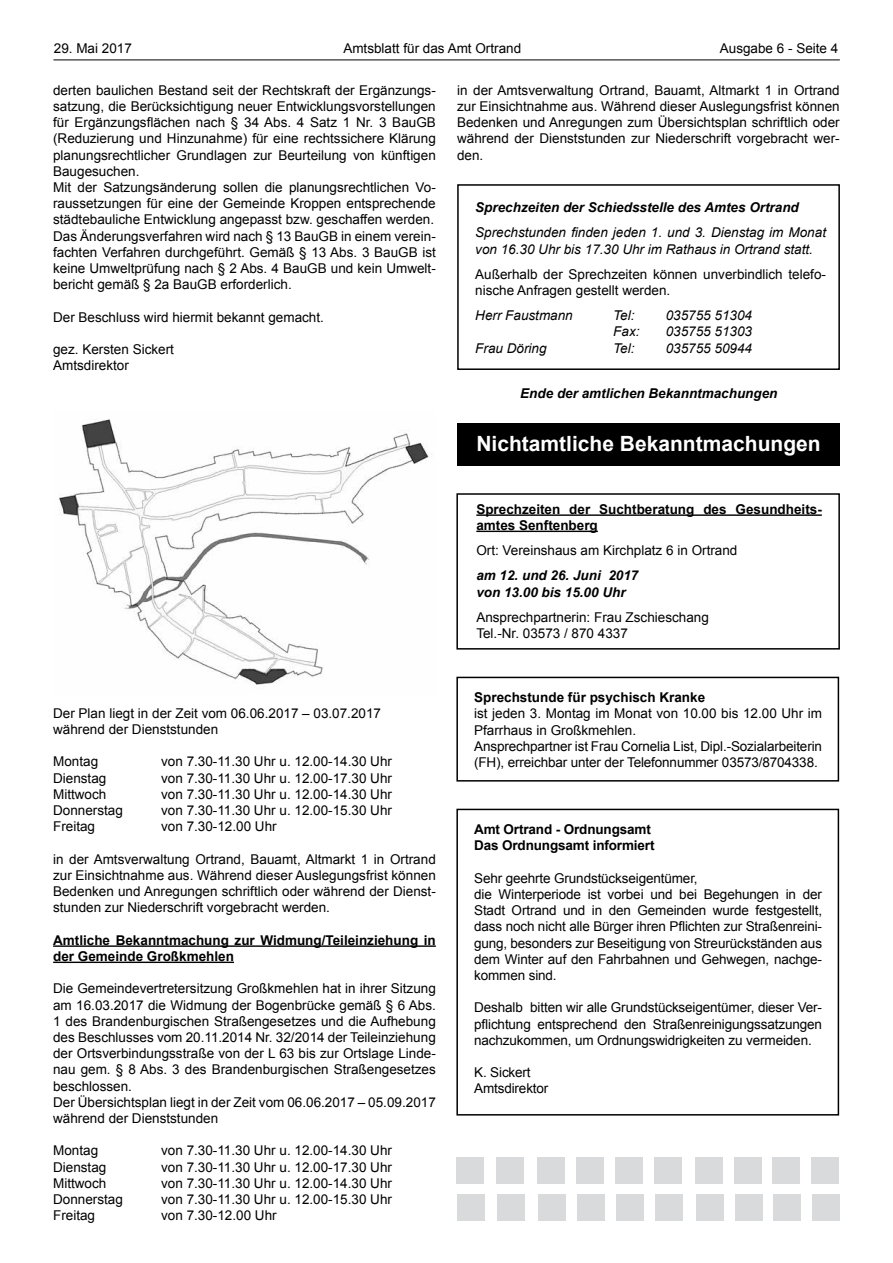
<style>
.page{position:relative;width:893px;height:1263px;background:#fff}
.page>*{position:absolute;margin:0;border:0;box-sizing:border-box;transform-origin:0 0}
.t1{font:700 21px "Arial";color:#fff}
.t2{font:13.5px/16.2px "Arial";color:#000}
.t3{font:700 13.5px/16.2px "Arial";color:#000}
.t4{font:italic 13.5px/16.2px "Arial";color:#000}
.t5{font:italic 700 13.5px/16.2px "Arial";color:#000}
</style>
<div class="page">
<hr style="left:53px;top:60px;width:787px;height:1px;background:#000">
<img style="left:59px;top:419px;width:373px;height:266px">
<hr style="left:53px;top:945px;width:383px;height:2px;background:#000">
<hr style="left:53px;top:962px;width:181px;height:1px;background:#000">
<div style="left:457px;top:184px;width:383px;height:186px;border:2px solid #000"></div>
<div style="left:457px;top:423px;width:383px;height:43px;background:#000"></div>
<div style="left:456px;top:493px;width:384px;height:157px;border:2px solid #000"></div>
<hr style="left:476px;top:514px;width:346px;height:2px;background:#000">
<hr style="left:476px;top:531px;width:122px;height:1px;background:#000">
<div style="left:456px;top:677px;width:383px;height:104px;border:2px solid #000"></div>
<div style="left:456px;top:809px;width:383px;height:306px;border:2px solid #000"></div>
<div style="left:458px;top:1194px;width:27px;height:26px;background:#d9dadb"></div>
<div style="left:497px;top:1194px;width:27px;height:26px;background:#d9dadb"></div>
<div style="left:538px;top:1194px;width:28px;height:26px;background:#d9dadb"></div>
<div style="left:577px;top:1194px;width:28px;height:26px;background:#d9dadb"></div>
<div style="left:616px;top:1194px;width:28px;height:26px;background:#d9dadb"></div>
<div style="left:655px;top:1194px;width:28px;height:26px;background:#d9dadb"></div>
<div style="left:696px;top:1194px;width:28px;height:26px;background:#d9dadb"></div>
<div style="left:735px;top:1194px;width:28px;height:26px;background:#d9dadb"></div>
<div style="left:773px;top:1194px;width:28px;height:26px;background:#d9dadb"></div>
<div style="left:812px;top:1194px;width:28px;height:26px;background:#d9dadb"></div>
<div style="left:456px;top:1157px;width:28px;height:26px;background:#d9dadb"></div>
<div style="left:496px;top:1157px;width:27px;height:26px;background:#d9dadb"></div>
<div style="left:537px;top:1157px;width:27px;height:26px;background:#d9dadb"></div>
<div style="left:576px;top:1157px;width:28px;height:26px;background:#d9dadb"></div>
<div style="left:615px;top:1157px;width:28px;height:26px;background:#d9dadb"></div>
<div style="left:654px;top:1157px;width:28px;height:26px;background:#d9dadb"></div>
<div style="left:695px;top:1157px;width:28px;height:26px;background:#d9dadb"></div>
<div style="left:734px;top:1157px;width:28px;height:26px;background:#d9dadb"></div>
<div style="left:772px;top:1157px;width:28px;height:26px;background:#d9dadb"></div>
<div style="left:811px;top:1157px;width:28px;height:26px;background:#d9dadb"></div>
<p class="t2" style="left:54px;top:40px;width:80px">29. Mai 2017</p>
<p class="t2" style="left:343px;top:40px;width:179px">Amtsblatt für das Amt Ortrand</p>
<p class="t2" style="left:720px;top:40px;width:120px">Ausgabe 6 - Seite 4</p>
<p class="t2" style="left:53px;top:82px;width:384px">derten baulichen Bestand seit der Rechtskraft der Ergänzungs&shy;satzung, die Berücksichtigung neuer Entwicklungsvorstellungen für Ergänzungsflächen nach § 34 Abs. 4 Satz 1 Nr. 3 BauGB (Reduzierung und Hinzunahme) für eine rechtssichere Klärung planungsrechtlicher Grundlagen zur Beurteilung von künftigen Baugesuchen.<br>Mit der Satzungsänderung sollen die planungsrechtlichen Vo&shy;raussetzungen für eine der Gemeinde Kroppen entsprechende städtebauliche Entwicklung angepasst bzw. geschaffen werden.<br>Das Änderungsverfahren wird nach § 13 BauGB in einem verein&shy;fachten Verfahren durchgeführt. Gemäß § 13 Abs. 3 BauGB ist keine Umweltprüfung nach § 2 Abs. 4 BauGB und kein Umwelt&shy;bericht gemäß § 2a BauGB erforderlich.</p>
<p class="t2" style="left:53px;top:309px;width:272px">Der Beschluss wird hiermit bekannt gemacht.</p>
<p class="t2" style="left:53px;top:341px;width:122px">gez. Kersten Sickert<br>Amtsdirektor</p>
<p class="t2" style="left:457px;top:82px;width:384px;text-align:justify">in der Amtsverwaltung Ortrand, Bauamt, Altmarkt 1 in Ortrand zur Einsichtnahme aus. Während dieser Auslegungsfrist können Bedenken und Anregungen zum Übersichtsplan schriftlich oder während der Dienststunden zur Niederschrift vorgebracht wer&shy;den.</p>
<p class="t5" style="left:475px;top:200px;width:325px">Sprechzeiten der Schiedsstelle des Amtes Ortrand</p>
<p class="t4" style="left:475px;top:225px;width:352px">Sprechstunden finden jeden 1. und 3. Dienstag im Monat von 16.30 Uhr bis 17.30 Uhr im Rathaus in Ortrand statt.</p>
<p class="t2" style="left:475px;top:266px;width:352px">Außerhalb der Sprechzeiten können unverbindlich telefo&shy;nische Anfragen gestellt werden.</p>
<p class="t4" style="left:475px;top:308px;width:99px">Herr Faustmann</p>
<p class="t4" style="left:613px;top:308px;width:23px">Tel:</p>
<p class="t4" style="left:666px;top:308px;width:88px">035755 51304</p>
<p class="t4" style="left:613px;top:324px;width:28px">Fax:</p>
<p class="t4" style="left:666px;top:324px;width:88px">035755 51303</p>
<p class="t4" style="left:475px;top:340px;width:73px">Frau Döring</p>
<p class="t4" style="left:613px;top:340px;width:23px">Tel:</p>
<p class="t4" style="left:666px;top:340px;width:88px">035755 50944</p>
<p class="t5" style="left:520px;top:385px;width:259px">Ende der amtlichen Bekanntmachungen</p>
<h1 class="t1" style="left:476px;top:430px;width:346px">Nichtamtliche Bekanntmachungen</h1>
<p class="t2" style="left:53px;top:705px;width:329px">Der Plan liegt in der Zeit vom 06.06.2017 – 03.07.2017 während der Dienststunden</p>
<p class="t2" style="left:53px;top:754px;width:47px">Montag</p>
<p class="t2" style="left:161px;top:754px;width:232px">von 7.30-11.30 Uhr u. 12.00-14.30 Uhr</p>
<p class="t2" style="left:53px;top:770px;width:55px">Dienstag</p>
<p class="t2" style="left:161px;top:770px;width:232px">von 7.30-11.30 Uhr u. 12.00-17.30 Uhr</p>
<p class="t2" style="left:53px;top:786px;width:55px">Mittwoch</p>
<p class="t2" style="left:161px;top:786px;width:232px">von 7.30-11.30 Uhr u. 12.00-14.30 Uhr</p>
<p class="t2" style="left:53px;top:802px;width:71px">Donnerstag</p>
<p class="t2" style="left:161px;top:802px;width:232px">von 7.30-11.30 Uhr u. 12.00-15.30 Uhr</p>
<p class="t2" style="left:53px;top:818px;width:44px">Freitag</p>
<p class="t2" style="left:161px;top:818px;width:117px">von 7.30-12.00 Uhr</p>
<p class="t2" style="left:53px;top:851px;width:384px;text-align:justify">in der Amtsverwaltung Ortrand, Bauamt, Altmarkt 1 in Ortrand zur Einsichtnahme aus. Während dieser Auslegungsfrist können Bedenken und Anregungen schriftlich oder während der Dienst&shy;stunden zur Niederschrift vorgebracht werden.</p>
<p class="t3" style="left:53px;top:932px;width:384px">Amtliche Bekanntmachung zur Widmung/Teileinziehung in der Gemeinde Großkmehlen</p>
<p class="t2" style="left:53px;top:980px;width:384px">Die Gemeindevertretersitzung Großkmehlen hat in ihrer Sitzung am 16.03.2017 die Widmung der Bogenbrücke gemäß § 6 Abs.<br>1 des Brandenburgischen Straßengesetzes und die Aufhebung des Beschlusses vom 20.11.2014 Nr. 32/2014 der Teileinziehung der Ortsverbindungsstraße von der L 63 bis zur Ortslage Linde&shy;nau gem. § 8 Abs. 3 des Brandenburgischen Straßengesetzes beschlossen.<br>Der Übersichtsplan liegt in der Zeit vom 06.06.2017 – 05.09.2017 während der Dienststunden</p>
<p class="t2" style="left:53px;top:1142px;width:47px">Montag</p>
<p class="t2" style="left:161px;top:1142px;width:232px">von 7.30-11.30 Uhr u. 12.00-14.30 Uhr</p>
<p class="t2" style="left:53px;top:1159px;width:55px">Dienstag</p>
<p class="t2" style="left:161px;top:1159px;width:232px">von 7.30-11.30 Uhr u. 12.00-17.30 Uhr</p>
<p class="t2" style="left:53px;top:1175px;width:55px">Mittwoch</p>
<p class="t2" style="left:161px;top:1175px;width:232px">von 7.30-11.30 Uhr u. 12.00-14.30 Uhr</p>
<p class="t2" style="left:53px;top:1191px;width:71px">Donnerstag</p>
<p class="t2" style="left:161px;top:1191px;width:232px">von 7.30-11.30 Uhr u. 12.00-15.30 Uhr</p>
<p class="t2" style="left:53px;top:1207px;width:44px">Freitag</p>
<p class="t2" style="left:161px;top:1207px;width:117px">von 7.30-12.00 Uhr</p>
<p class="t3" style="left:476px;top:501px;width:347px">Sprechzeiten der Suchtberatung des Gesundheits&shy;amtes Senftenberg</p>
<p class="t2" style="left:476px;top:542px;width:263px">Ort: Vereinshaus am Kirchplatz 6 in Ortrand</p>
<p class="t5" style="left:476px;top:568px;width:164px">am 12. und 26. Juni 2017 von 13.00 bis 15.00 Uhr</p>
<p class="t2" style="left:476px;top:609px;width:234px">Ansprechpartnerin: Frau Zschieschang<br>Tel.-Nr. 03573 / 870 4337</p>
<p class="t3" style="left:474px;top:690px;width:233px">Sprechstunde für psychisch Kranke</p>
<p class="t2" style="left:474px;top:706px;width:349px">ist jeden 3. Montag im Monat von 10.00 bis 12.00 Uhr im Pfarrhaus in Großkmehlen.<br>Ansprechpartner ist Frau Cornelia List, Dipl.-Sozialarbeiterin (FH), erreichbar unter der Telefonnummer 03573/8704338.</p>
<p class="t3" style="left:474px;top:822px;width:182px">Amt Ortrand - Ordnungsamt<br>Das Ordnungsamt informiert</p>
<p class="t2" style="left:474px;top:870px;width:349px">Sehr geehrte Grundstückseigentümer,<br>die Winterperiode ist vorbei und bei Begehungen in der Stadt Ortrand und in den Gemeinden wurde festgestellt, dass noch nicht alle Bürger ihren Pflichten zur Straßenreini&shy;gung, besonders zur Beseitigung von Streurückständen aus dem Winter auf den Fahrbahnen und Gehwegen, nachge&shy;kommen sind.</p>
<p class="t2" style="left:474px;top:1000px;width:349px;text-align:justify">Deshalb bitten wir alle Grundstückseigentümer, dieser Ver&shy;pflichtung entsprechend den Straßenreinigungssatzungen nachzukommen, um Ordnungswidrigkeiten zu vermeiden.</p>
<p class="t2" style="left:474px;top:1064px;width:76px">K. Sickert<br>Amtsdirektor</p>
</div>
